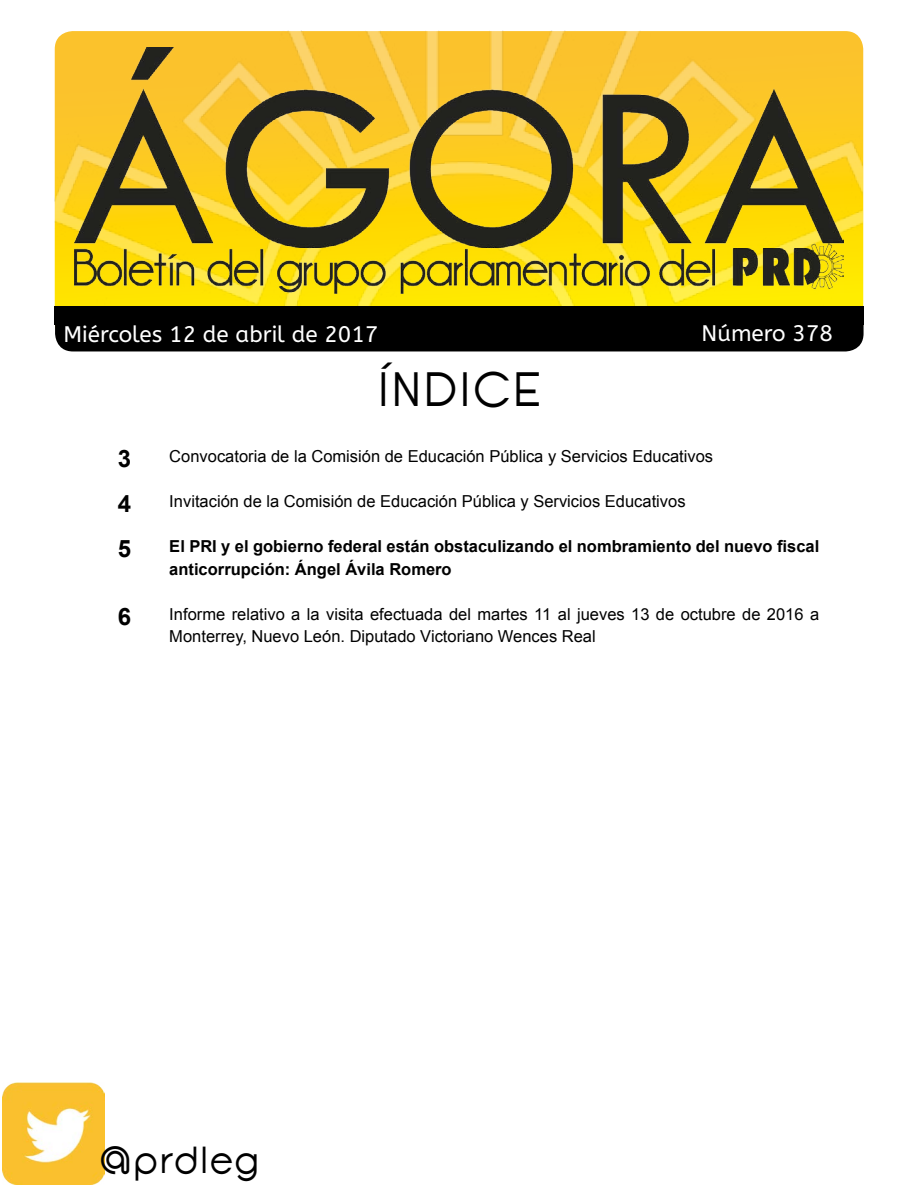
<style>
.page{position:relative;width:918px;height:1188px;background:#fff}
.page>*{position:absolute;margin:0;border:0;box-sizing:border-box;transform-origin:0 0}
.t1{font:48px "Opificio";color:#000}
.t2{font:37.5px "Opificio";color:#000}
.t3{font:700 24px/45px "Arial";color:#000;text-align:justify}
.t4{font:22.5px "A Bee Zee";color:#fff}
.t5{font:16.5px/22.5px "Arial";color:#000}
.t6{font:700 16.5px/22.5px "Arial";color:#000}
</style>
<div class="page">
<img style="left:54px;top:30px;width:808px;height:285px">
<div style="left:55px;top:306px;width:809px;height:45px;background:#000;border-radius:18px"></div>
<img style="left:75px;top:48px;width:768px;height:245px">
<div style="left:55px;top:306px;width:809px;height:18px;background:#000"></div>
<img style="left:2px;top:1082px;width:103px;height:103px">
<h3 class="t4" style="left:63px;top:321px;width:316px">Miércoles 12 de abril de 2017</h3>
<h3 class="t4" style="left:702px;top:320px;width:133px">Número 378</h3>
<h3 class="t3" style="left:118px;top:437px;width:15px">3<br>4<br>5</h3>
<h3 class="t3" style="left:118px;top:595px;width:15px">6</h3>
<h1 class="t1" style="left:376px;top:360px;width:167px">ÍNDICE</h1>
<p class="t5" style="left:169px;top:445px;width:545px">Convocatoria de la Comisión de Educación Pública y Servicios Educativos</p>
<p class="t5" style="left:169px;top:490px;width:518px">Invitación de la Comisión de Educación Pública y Servicios Educativos</p>
<p class="t6" style="left:169px;top:535px;width:652px">El PRI y el gobierno federal están obstaculizando el nombramiento del nuevo fiscal anticorrupción: Ángel Ávila Romero</p>
<p class="t5" style="left:169px;top:603px;width:651px">Informe relativo a la visita efectuada del martes 11 al jueves 13 de octubre de 2016 a<br>Monterrey, Nuevo León. Diputado Victoriano Wences Real</p>
<h2 class="t2" style="left:98px;top:1137px;width:164px">@prdleg</h2>
</div>
